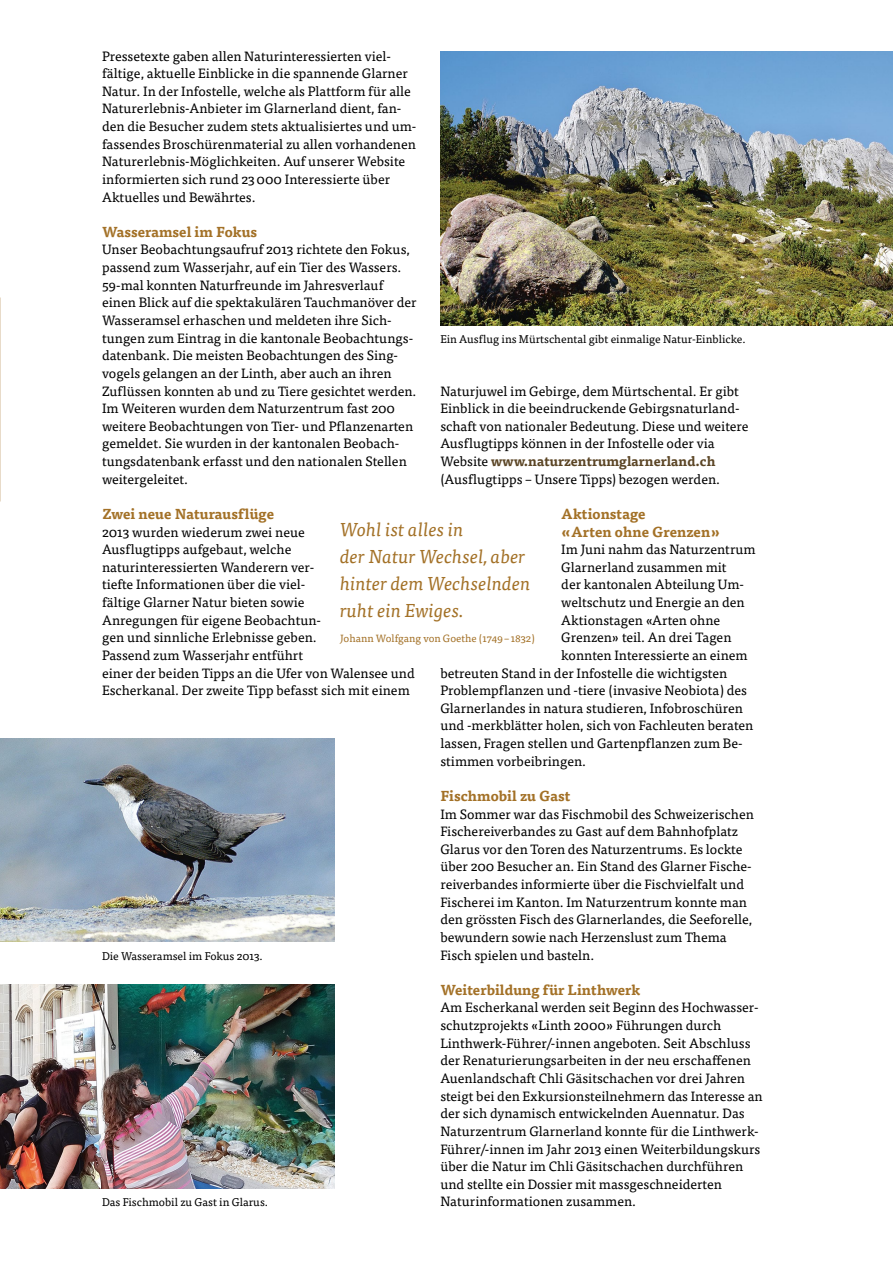
<style>
.page{position:relative;width:893px;height:1263px;background:#fff}
.page>*{position:absolute;margin:0;border:0;box-sizing:border-box;transform-origin:0 0}
.t1{font:italic 18.75px/27px "Tisa OT";color:#a37127}
.t2{font:700 14.25px/17.7px "Tisa OT";color:#a37127}
.t3{font:13.5px/17.7px "Tisa OT";color:#000}
.t4{font:11.25px "Tisa OT";color:#000}
.t5{font:10.5px "Tisa OT";color:#a37127}
.s1{font-weight:700;color:#5b4525}
</style>
<div class="page">
<img style="left:0;top:298px;width:1px;height:203px">
<img style="left:0;top:738px;width:334px;height:204px">
<img style="left:440px;top:51px;width:453px;height:274px">
<img style="left:0;top:984px;width:334px;height:205px">
<p class="t3" style="left:102px;top:47px;width:316px">Pressetexte gaben allen Naturinteressierten viel&shy;fältige, aktuelle Einblicke in die spannende Glarner Natur. In der Infostelle, welche als Plattform für alle Naturerlebnis-Anbieter im Glarnerland dient, fan&shy;den die Besucher zudem stets aktualisiertes und um&shy;fassendes Broschürenmaterial zu allen vorhandenen Naturerlebnis-Möglichkeiten. Auf unserer Website informierten sich rund 23000 Interessierte über Aktuelles und Bewährtes.</p>
<p class="t2" style="left:102px;top:223px;width:157px">Wasseramsel im Fokus</p>
<p class="t3" style="left:102px;top:241px;width:316px">Unser Beobachtungsaufruf 2013 richtete den Fokus, passend zum Wasserjahr, auf ein Tier des Wassers.<br>59-mal konnten Naturfreunde im Jahresverlauf einen Blick auf die spektakulären Tauchmanöver der Wasseramsel erhaschen und meldeten ihre Sich&shy;tungen zum Eintrag in die kantonale Beobachtungs&shy;datenbank. Die meisten Beobachtungen des Sing&shy;vogels gelangen an der Linth, aber auch an ihren Zuflüssen konnten ab und zu Tiere gesichtet werden.<br>Im Weiteren wurden dem Naturzentrum fast 200 weitere Beobachtungen von Tier- und Pflanzenarten gemeldet. Sie wurden in der kantonalen Beobach&shy;tungsdatenbank erfasst und den nationalen Stellen weitergeleitet.</p>
<p class="t2" style="left:102px;top:505px;width:174px">Zwei neue Naturausflüge</p>
<p class="t3" style="left:102px;top:523px;width:314px">2013 wurden wiederum zwei neue<br>Ausflugtipps aufgebaut, welche<br>naturinteressierten Wanderern ver-<br>tiefte Informationen über die viel-<br>fältige Glarner Natur bieten sowie<br>Anregungen für eigene Beobachtun-<br>gen und sinnliche Erlebnisse geben.<br>Passend zum Wasserjahr entführt<br>einer der beiden Tipps an die Ufer von Walensee und Escherkanal. Der zweite Tipp befasst sich mit einem</p>
<p class="t4" style="left:440px;top:332px;width:307px">Ein Ausflug ins Mürtschental gibt einmalige Natur-Einblicke.</p>
<p class="t3" style="left:440px;top:382px;width:310px">Naturjuwel im Gebirge, dem Mürtschental. Er gibt Einblick in die beeindruckende Gebirgsnaturland&shy;schaft von nationaler Bedeutung. Diese und weitere Ausflugtipps können in der Infostelle oder via Website <span class="s1">www.naturzentrumglarnerland.ch </span>(Ausflugtipps – Unsere Tipps) bezogen werden.</p>
<p class="t2" style="left:561px;top:505px;width:160px">Aktionstage<br>«Arten ohne Grenzen»</p>
<p class="t3" style="left:561px;top:541px;width:196px">Im Juni nahm das Naturzentrum</p>
<p class="t3" style="left:561px;top:558px;width:167px">Glarnerland zusammen mit</p>
<p class="t3" style="left:561px;top:576px;width:184px">der kantonalen Abteilung Um-</p>
<p class="t3" style="left:561px;top:594px;width:185px">weltschutz und Energie an den</p>
<p class="t3" style="left:561px;top:611px;width:160px">Aktionstagen «Arten ohne</p>
<p class="t3" style="left:561px;top:629px;width:172px">Grenzen» teil. An drei Tagen</p>
<p class="t3" style="left:561px;top:646px;width:188px">konnten Interessierte an einem</p>
<p class="t3" style="left:440px;top:664px;width:288px">betreuten Stand in der Infostelle die wichtigsten</p>
<p class="t3" style="left:440px;top:682px;width:308px">Problempflanzen und -tiere (invasive Neobiota) des</p>
<p class="t3" style="left:440px;top:699px;width:304px">Glarnerlandes in natura studieren, Infobroschüren</p>
<p class="t3" style="left:440px;top:717px;width:314px">und -merkblätter holen, sich von Fachleuten beraten</p>
<p class="t3" style="left:440px;top:735px;width:304px">lassen, Fragen stellen und Gartenpflanzen zum Be-</p>
<p class="t3" style="left:440px;top:752px;width:147px">stimmen vorbeibringen.</p>
<p class="t2" style="left:440px;top:787px;width:132px">Fischmobil zu Gast</p>
<p class="t3" style="left:440px;top:805px;width:315px">Im Sommer war das Fischmobil des Schweizerischen Fischereiverbandes zu Gast auf dem Bahnhofplatz Glarus vor den Toren des Naturzentrums. Es lockte über 200 Besucher an. Ein Stand des Glarner Fische&shy;reiverbandes informierte über die Fischvielfalt und Fischerei im Kanton. Im Naturzentrum konnte man den grössten Fisch des Glarnerlandes, die Seeforelle, bewundern sowie nach Herzenslust zum Thema Fisch spielen und basteln.</p>
<p class="t2" style="left:440px;top:981px;width:201px">Weiterbildung für Linthwerk</p>
<p class="t3" style="left:440px;top:999px;width:324px">Am Escherkanal werden seit Beginn des Hochwasser&shy;schutzprojekts «Linth 2000» Führungen durch Linthwerk-Führer/-innen angeboten. Seit Abschluss der Renaturierungsarbeiten in der neu erschaffenen Auenlandschaft Chli Gäsitschachen vor drei Jahren steigt bei den Exkursionsteilnehmern das Interesse an der sich dynamisch entwickelnden Auennatur. Das Naturzentrum Glarnerland konnte für die Linthwerk-Führer/-innen im Jahr 2013 einen Weiterbildungskurs über die Natur im Chli Gäsitschachen durchführen und stellte ein Dossier mit massgeschneiderten Naturinformationen zusammen.</p>
<h1 class="t1" style="left:340px;top:516px;width:192px">Wohl ist alles in<br>der Natur Wechsel, aber hinter dem Wechselnden ruht ein Ewiges.</h1>
<p class="t5" style="left:340px;top:632px;width:196px">Johann Wolfgang von Goethe (1749– 1832)</p>
<p class="t4" style="left:102px;top:949px;width:162px">Die Wasseramsel im Fokus 2013.</p>
<p class="t4" style="left:102px;top:1196px;width:168px">Das Fischmobil zu Gast in Glarus.</p>
</div>
